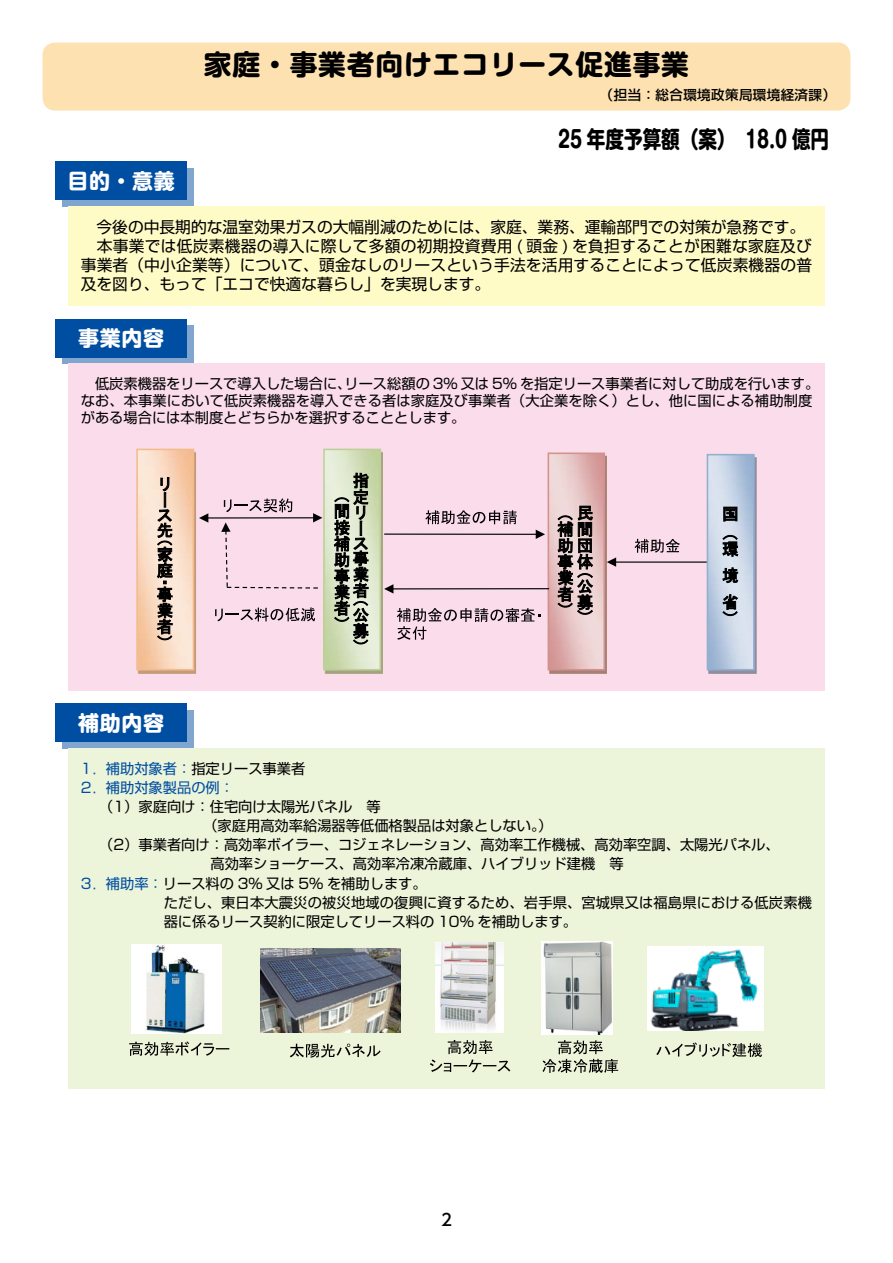
<style>
.page{position:relative;width:893px;height:1263px;background:#fff}
.page>*{position:absolute;margin:0;border:0;box-sizing:border-box;transform-origin:0 0}
.t1{font:700 27.75px "Shin M Go";letter-spacing:.03em;color:#000}
.t2{font:700 23.25px "Shin M Go";color:#000;scale:.8 1}
.t3{font:700 21px "Shin M Go";letter-spacing:.03em;color:#fff}
.t4{font:500 16.5px "UD Shin Go Pro";color:#000}
.t5{font:15.75px/19.2px "Shin Go";letter-spacing:.01em;color:#000}
.t6{font:14.25px/17px "Shin Go";color:#000}
.t7{font:14.25px/19.2px "Shin Go";color:#004ea2}
.t8{font:500 13.5px "Shin Go";letter-spacing:.03em;color:#000}
.s1{color:#000}
.s2{color:#004ea2}
</style>
<div class="page">
<div style="left:62px;top:168px;width:131px;height:38px;background:#80a6d0"></div>
<div style="left:62px;top:710px;width:131px;height:38px;background:#80a6d0"></div>
<svg style="left:62px;top:325px;width:131px;height:39px"></svg>
<div style="left:43px;top:43px;width:807px;height:68px;background:#fde1b0;border-radius:13px"></div>
<div style="left:55px;top:162px;width:132px;height:38px;background:#004ea2"></div>
<div style="left:55px;top:704px;width:132px;height:38px;background:#004ea2"></div>
<div style="left:55px;top:319px;width:132px;height:38px;background:#004ea2"></div>
<div style="left:68px;top:206px;width:757px;height:100px;background:#fffbc7"></div>
<div style="left:68px;top:748px;width:757px;height:341px;background:#ecf4d9"></div>
<div style="left:68px;top:364px;width:757px;height:327px;background:#fadcea"></div>
<img style="left:260px;top:948px;width:140px;height:84px">
<svg style="left:290px;top:1044px;width:91px;height:14px"></svg>
<img style="left:132px;top:945px;width:89px;height:89px">
<svg style="left:129px;top:1041px;width:100px;height:15px"></svg>
<img style="left:648px;top:946px;width:116px;height:84px">
<svg style="left:656px;top:1042px;width:106px;height:15px"></svg>
<img style="left:435px;top:943px;width:69px;height:89px">
<svg style="left:430px;top:1040px;width:80px;height:32px"></svg>
<img style="left:541px;top:942px;width:72px;height:92px">
<svg style="left:542px;top:1040px;width:76px;height:33px"></svg>
<img style="left:549px;top:456px;width:58px;height:218px">
<img style="left:551px;top:455px;width:51px;height:212px">
<div style="left:548px;top:452px;width:57px;height:218px;border:2px solid #d39190"></div>
<svg style="left:557px;top:506px;width:36px;height:109px;background:#7c6e6e"></svg>
<hr style="left:207px;top:517px;width:108px;height:2px;background:#000">
<svg style="left:199px;top:513px;width:9px;height:10px"></svg>
<hr style="left:615px;top:561px;width:93px;height:2px;background:#000">
<svg style="left:607px;top:557px;width:9px;height:10px"></svg>
<img style="left:708px;top:457px;width:49px;height:217px">
<img style="left:710px;top:457px;width:42px;height:210px">
<div style="left:707px;top:454px;width:48px;height:216px;border:2px solid #92afd1"></div>
<svg style="left:723px;top:507px;width:14px;height:15px"></svg>
<svg style="left:722px;top:535px;width:16px;height:22px"></svg>
<svg style="left:722px;top:567px;width:16px;height:16px"></svg>
<svg style="left:722px;top:594px;width:16px;height:22px"></svg>
<img style="left:325px;top:452px;width:58px;height:222px">
<img style="left:326px;top:452px;width:52px;height:215px">
<div style="left:323px;top:449px;width:58px;height:221px;border:2px solid #bdd099"></div>
<svg style="left:334px;top:473px;width:35px;height:171px;background:#818678"></svg>
<img style="left:138px;top:452px;width:58px;height:222px">
<img style="left:139px;top:452px;width:52px;height:215px">
<div style="left:136px;top:449px;width:58px;height:221px;border:2px solid #f4bb8e"></div>
<svg style="left:157px;top:477px;width:16px;height:163px;background:#867a70"></svg>
<svg style="left:635px;top:539px;width:45px;height:14px"></svg>
<svg style="left:425px;top:510px;width:92px;height:14px"></svg>
<svg style="left:397px;top:608px;width:144px;height:32px"></svg>
<hr style="left:392px;top:588px;width:157px;height:1px;background:#000">
<svg style="left:384px;top:584px;width:9px;height:9px"></svg>
<hr style="left:384px;top:533px;width:153px;height:2px;background:#000">
<svg style="left:536px;top:530px;width:9px;height:9px"></svg>
<svg style="left:221px;top:498px;width:101px;height:91px"></svg>
<svg style="left:215px;top:607px;width:100px;height:14px"></svg>
<h3 class="t3" style="left:67px;top:165px;width:109px">目的・意義</h3>
<h1 class="t1" style="left:204px;top:44px;width:487px">家庭・事業者向けエコリース促進事業</h1>
<p class="t8" style="left:600px;top:86px;width:237px">（担当：総合環境政策局環境経済課）</p>
<h2 class="t2" style="left:558px;top:122px;width:340px">25 年度予算額（案）　18.0 億円</h2>
<p class="t5" style="left:81px;top:216px;width:733px">　今後の中長期的な温室効果ガスの大幅削減のためには、家庭、業務、運輸部門での対策が急務です。　本事業では低炭素機器の導入に際して多額の初期投資費用 ( 頭金 ) を負担することが困難な家庭及び事業者（中小企業等）について、頭金なしのリースという手法を活用することによって低炭素機器の普及を図り、もって「エコで快適な暮らし」を実現します。</p>
<h3 class="t3" style="left:78px;top:322px;width:87px">事業内容</h3>
<p class="t6" style="left:81px;top:374px;width:740px">　低炭素機器をリースで導入した場合に、リース総額の 3% 又は 5% を指定リース事業者に対して助成を行います。なお、本事業において低炭素機器を導入できる者は家庭及び事業者（大企業を除く）とし、他に国による補助制度がある場合には本制度とどちらかを選択することとします。</p>
<h3 class="t3" style="left:78px;top:707px;width:87px">補助内容</h3>
<p class="t7" style="left:81px;top:758px;width:226px">1．補助対象者：<span class="s1">指定リース事業者<br></span>2．補助対象製品の例：</p>
<p class="t6" style="left:99px;top:797px;width:283px">（1）家庭向け：住宅向け太陽光パネル　等</p>
<p class="t6" style="left:203px;top:816px;width:351px">（家庭用高効率給湯器等低価格製品は対象としない。）</p>
<p class="t6" style="left:99px;top:835px;width:682px">（2）事業者向け：高効率ボイラー、コジェネレーション、高効率工作機械、高効率空調、太陽光パネル、</p>
<p class="t6" style="left:210px;top:855px;width:415px">高効率ショーケース、高効率冷凍冷蔵庫、ハイブリッド建機　等</p>
<p class="t6" style="left:81px;top:874px;width:347px"><span class="s2">3．補助率：</span>リース料の 3% 又は 5% を補助します。</p>
<p class="t6" style="left:164px;top:893px;width:650px">ただし、東日本大震災の被災地域の復興に資するため、岩手県、宮城県又は福島県における低炭素機</p>
<p class="t6" style="left:164px;top:912px;width:415px">器に係るリース契約に限定してリース料の 10% を補助します。</p>
<p class="t4" style="left:441px;top:1207px;width:12px">2</p>
</div>
